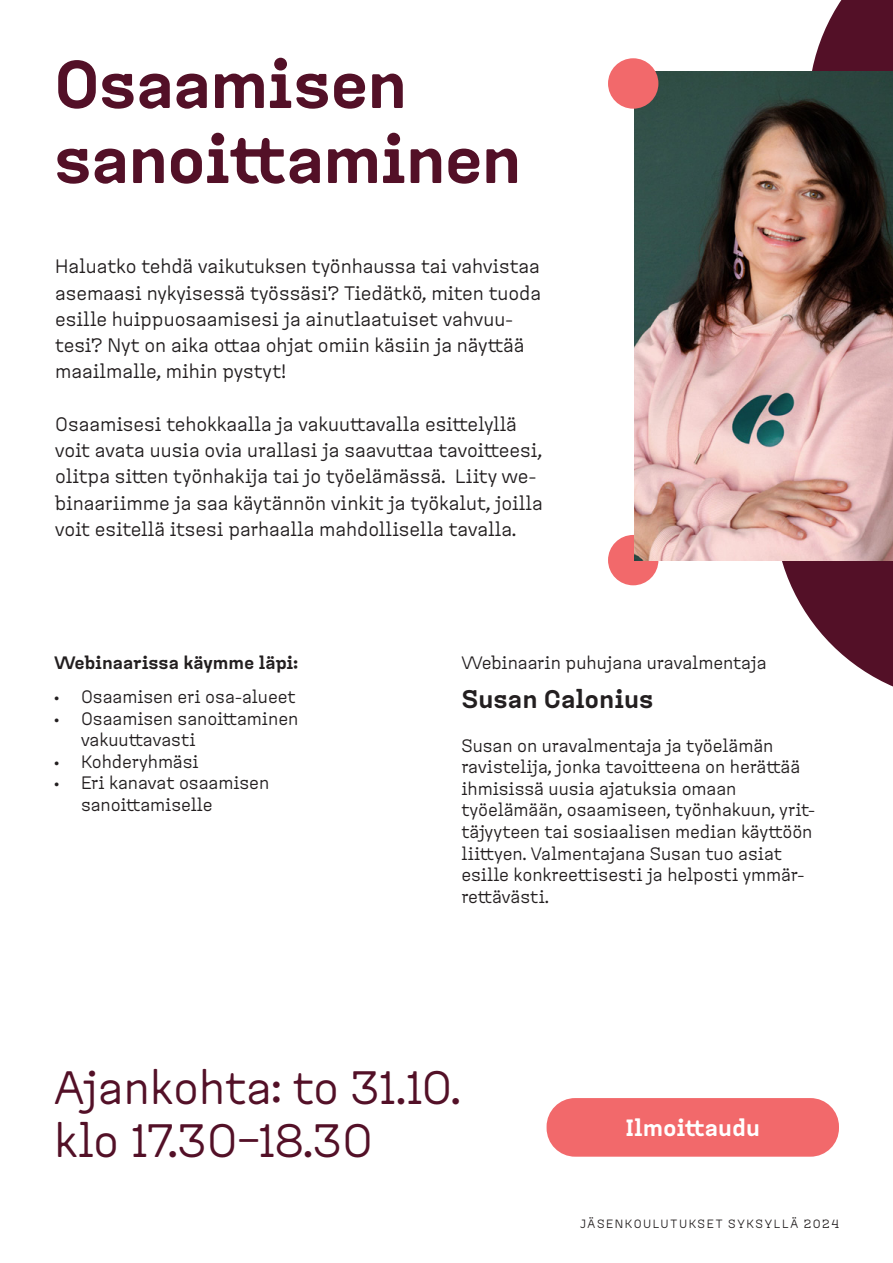
<style>
.page{position:relative;width:893px;height:1263px;background:#fff}
.page>*{position:absolute;margin:0;border:0;box-sizing:border-box;transform-origin:0 0}
.t1{font:700 67.5px/75px "Pro";letter-spacing:-.02em;color:#531027}
.t2{font:46.8px/52.7px "Pro";color:#531027}
.t3{font:700 25.5px "Pro";letter-spacing:-.005em;color:#231f20}
.t4{font:700 23.55px "Pro";color:#fff}
.t5{font:19.5px/26.2px "Pro";color:#231f20}
.t6{font:18px/21.6px "Pro";color:#231f20}
.t7{font:700 18px "Pro";color:#231f20}
.t8{font:12px "Pro";letter-spacing:.125em;color:#231f20}
</style>
<div class="page">
<div style="left:608px;top:535px;width:50px;height:50px;background:#f2696b;border-radius:50%"></div>
<svg style="left:774px;top:560px;width:119px;height:127px;fill:#531027"></svg>
<svg style="left:808px;top:0;width:85px;height:72px"></svg>
<img style="left:635px;top:72px;width:258px;height:488px">
<div style="left:608px;top:58px;width:50px;height:51px;background:#f2696b;border-radius:50%"></div>
<div style="left:547px;top:1098px;width:292px;height:59px;background:#f2696b;border-radius:29px"></div>
<h1 class="t1" style="left:54px;top:48px;width:469px">Osaamisen sanoittaminen</h1>
<p class="t5" style="left:55px;top:253px;width:487px">Haluatko tehdä vaikutuksen työnhaussa tai vahvistaa asemaasi nykyisessä työssäsi? Tiedätkö, miten tuoda esille huippuosaamisesi ja ainutlaatuiset vahvuu&shy;tesi? Nyt on aika ottaa ohjat omiin käsiin ja näyttää maailmalle, mihin pystyt!</p>
<p class="t5" style="left:55px;top:411px;width:489px">Osaamisesi tehokkaalla ja vakuuttavalla esittelyllä voit avata uusia ovia urallasi ja saavuttaa tavoitteesi, olitpa sitten työnhakija tai jo työelämässä. Liity we&shy;binaariimme ja saa käytännön vinkit ja työkalut, joilla voit esitellä itsesi parhaalla mahdollisella tavalla.</p>
<p class="t7" style="left:54px;top:651px;width:246px">Webinaarissa käymme läpi:</p>
<p class="t6" style="left:54px;top:686px;width:243px">• Osaamisen eri osa-alueet</p>
<p class="t6" style="left:81px;top:707px;width:219px;text-indent:-27px">• Osaamisen sanoittaminen vakuuttavasti</p>
<p class="t6" style="left:54px;top:750px;width:146px">• Kohderyhmäsi</p>
<p class="t6" style="left:81px;top:772px;width:190px;text-indent:-27px">• Eri kanavat osaamisen sanoittamiselle</p>
<p class="t6" style="left:461px;top:652px;width:307px">Webinaarin puhujana uravalmentaja</p>
<h3 class="t3" style="left:461px;top:683px;width:194px">Susan Calonius</h3>
<p class="t6" style="left:461px;top:734px;width:355px">Susan on uravalmentaja ja työelämän ravistelija, jonka tavoitteena on herättää ihmisissä uusia ajatuksia omaan työelämään, osaamiseen, työnhakuun, yrit&shy;täjyyteen tai sosiaalisen median käyttöön liittyen. Valmentajana Susan tuo asiat esille konkreettisesti ja helposti ymmär&shy;rettävästi.</p>
<h2 class="t2" style="left:54px;top:1061px;width:408px">Ajankohta: to 31.10. klo 17.30–18.30</h2>
<p class="t4" style="left:625px;top:1113px;width:136px">Ilmoittaudu</p>
<p class="t8" style="left:580px;top:1216px;width:260px">JÄSENKOULUTUKSET SYKSYLLÄ 2024</p>
</div>
